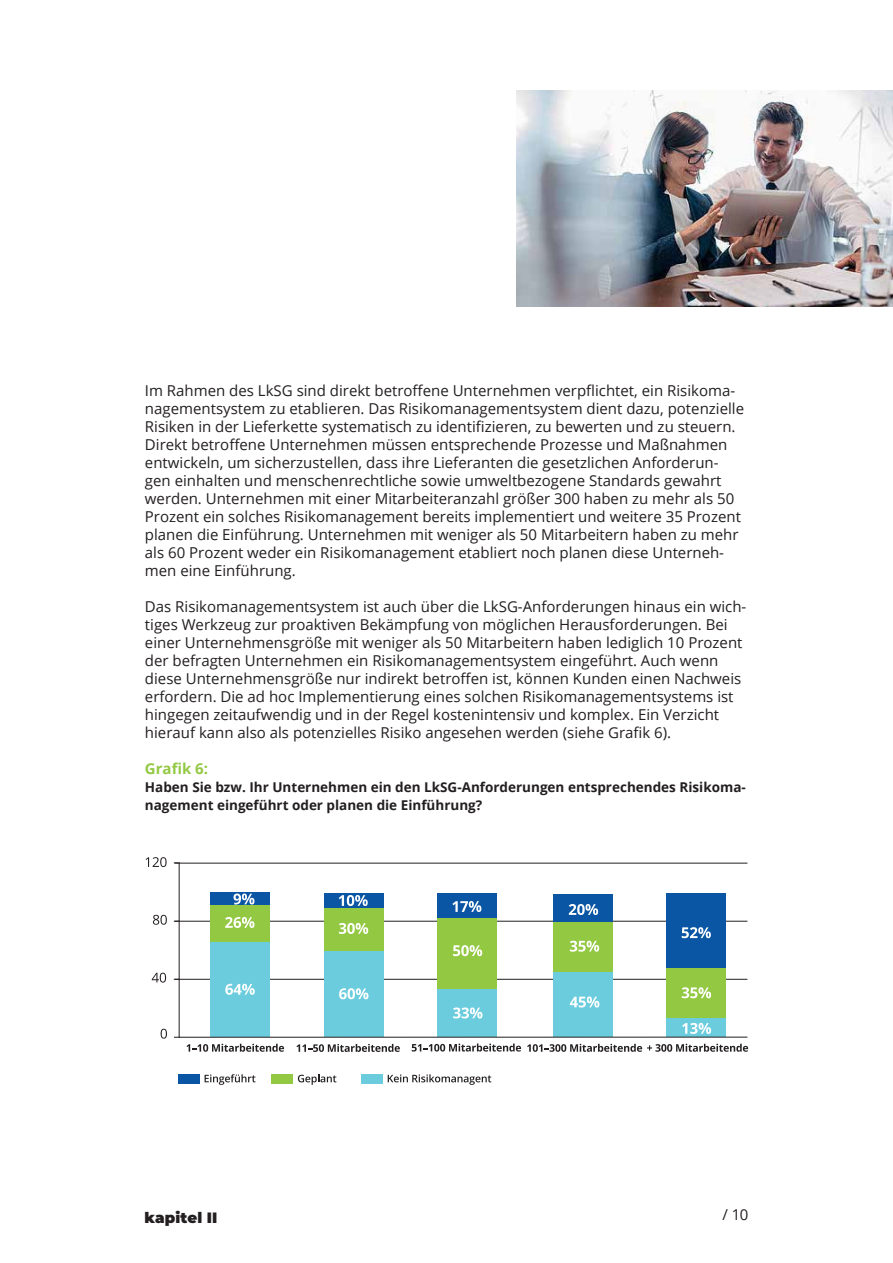
<style>
.page{position:relative;width:893px;height:1263px;background:#fff}
.page>*{position:absolute;margin:0;border:0;box-sizing:border-box;transform-origin:0 0}
.t1{font:15px/18px "Open Sans";color:#231f20}
.t2{font:900 15px "Montserrat";letter-spacing:.01em;color:#231f20}
.t3{font:700 15px "Open Sans";color:#93c844}
.t4{font:700 13.5px/18px "Open Sans";color:#231f20}
</style>
<div class="page">
<img style="left:517px;top:90px;width:376px;height:216px">
<hr style="left:175px;top:979px;width:572px;height:1px;background:#231f20">
<hr style="left:175px;top:921px;width:572px;height:1px;background:#231f20">
<hr style="left:175px;top:863px;width:572px;height:1px;background:#231f20">
<div style="left:210px;top:892px;width:59px;height:13px;background:#0a56a4"></div>
<div style="left:324px;top:894px;width:60px;height:14px;background:#0a56a4"></div>
<div style="left:437px;top:894px;width:60px;height:24px;background:#0a56a4"></div>
<div style="left:553px;top:894px;width:60px;height:28px;background:#0a56a4"></div>
<div style="left:666px;top:894px;width:59px;height:74px;background:#0a56a4"></div>
<div style="left:210px;top:905px;width:59px;height:37px;background:#93c842"></div>
<div style="left:324px;top:908px;width:60px;height:43px;background:#93c842"></div>
<div style="left:437px;top:918px;width:60px;height:71px;background:#93c842"></div>
<div style="left:553px;top:922px;width:60px;height:50px;background:#93c842"></div>
<div style="left:666px;top:968px;width:59px;height:50px;background:#93c842"></div>
<div style="left:210px;top:942px;width:59px;height:94px;background:#6bccdd"></div>
<div style="left:324px;top:951px;width:60px;height:85px;background:#6bccdd"></div>
<div style="left:437px;top:989px;width:60px;height:47px;background:#6bccdd"></div>
<div style="left:553px;top:972px;width:60px;height:64px;background:#6bccdd"></div>
<div style="left:666px;top:1018px;width:59px;height:18px;background:#6bccdd"></div>
<svg style="left:161px;top:1029px;width:6px;height:10px"></svg>
<svg style="left:152px;top:973px;width:14px;height:9px"></svg>
<svg style="left:153px;top:915px;width:14px;height:10px"></svg>
<svg style="left:146px;top:857px;width:21px;height:10px"></svg>
<hr style="left:179px;top:863px;width:1px;height:174px;background:#231f20">
<svg style="left:186px;top:1044px;width:98px;height:8px"></svg>
<svg style="left:205px;top:1074px;width:50px;height:11px"></svg>
<svg style="left:296px;top:1044px;width:104px;height:8px"></svg>
<svg style="left:412px;top:1043px;width:109px;height:8px"></svg>
<svg style="left:527px;top:1044px;width:221px;height:8px"></svg>
<div style="left:178px;top:1074px;width:21px;height:10px;background:#0a56a4"></div>
<svg style="left:298px;top:1074px;width:38px;height:11px"></svg>
<div style="left:271px;top:1074px;width:22px;height:10px;background:#93c842"></div>
<svg style="left:388px;top:1074px;width:103px;height:11px"></svg>
<div style="left:361px;top:1074px;width:21px;height:10px;background:#6bccdd"></div>
<hr style="left:179px;top:1037px;width:568px;height:1px;background:#231f20">
<svg style="left:225px;top:984px;width:30px;height:11px"></svg>
<svg style="left:225px;top:917px;width:29px;height:11px"></svg>
<svg style="left:233px;top:893px;width:21px;height:11px"></svg>
<svg style="left:339px;top:895px;width:29px;height:11px"></svg>
<svg style="left:452px;top:901px;width:29px;height:11px"></svg>
<svg style="left:569px;top:904px;width:29px;height:11px"></svg>
<svg style="left:339px;top:988px;width:29px;height:11px"></svg>
<svg style="left:339px;top:923px;width:29px;height:11px"></svg>
<svg style="left:453px;top:1007px;width:29px;height:11px"></svg>
<svg style="left:453px;top:945px;width:29px;height:11px"></svg>
<svg style="left:570px;top:996px;width:29px;height:11px"></svg>
<svg style="left:570px;top:941px;width:29px;height:11px"></svg>
<svg style="left:682px;top:987px;width:29px;height:11px"></svg>
<svg style="left:682px;top:1023px;width:29px;height:11px"></svg>
<svg style="left:682px;top:927px;width:29px;height:11px"></svg>
<p class="t1" style="left:145px;top:381px;width:601px">Im Rahmen des LkSG sind direkt betroffene Unternehmen verpflichtet, ein Risikoma&shy;nagementsystem zu etablieren. Das Risikomanagementsystem dient dazu, potenzielle Risiken in der Lieferkette systematisch zu identifizieren, zu bewerten und zu steuern.<br>Direkt betroffene Unternehmen müssen entsprechende Prozesse und Maßnahmen entwickeln, um sicherzustellen, dass ihre Lieferanten die gesetzlichen Anforderun&shy;gen einhalten und menschenrechtliche sowie umweltbezogene Standards gewahrt werden. Unternehmen mit einer Mitarbeiteranzahl größer 300 haben zu mehr als 50<br>Prozent ein solches Risikomanagement bereits implementiert und weitere 35 Prozent planen die Einführung. Unternehmen mit weniger als 50 Mitarbeitern haben zu mehr als 60 Prozent weder ein Risikomanagement etabliert noch planen diese Unterneh&shy;men eine Einführung.</p>
<p class="t1" style="left:145px;top:597px;width:603px">Das Risikomanagementsystem ist auch über die LkSG-Anforderungen hinaus ein wich&shy;tiges Werkzeug zur proaktiven Bekämpfung von möglichen Herausforderungen. Bei einer Unternehmensgröße mit weniger als 50 Mitarbeitern haben lediglich 10 Prozent der befragten Unternehmen ein Risikomanagementsystem eingeführt. Auch wenn diese Unternehmensgröße nur indirekt betroffen ist, können Kunden einen Nachweis erfordern. Die ad hoc Implementierung eines solchen Risikomanagementsystems ist hingegen zeitaufwendig und in der Regel kostenintensiv und komplex. Ein Verzicht hierauf kann also als potenzielles Risiko angesehen werden (siehe Grafik 6).</p>
<p class="t3" style="left:145px;top:758px;width:65px">Grafik 6:</p>
<p class="t4" style="left:145px;top:778px;width:602px">Haben Sie bzw. Ihr Unternehmen ein den LkSG-Anforderungen entsprechendes Risikoma&shy;nagement eingeführt oder planen die Einführung?</p>
<p class="t2" style="left:145px;top:1206px;width:74px">kapitel II</p>
<p class="t1" style="left:722px;top:1205px;width:27px">/ 10</p>
</div>
